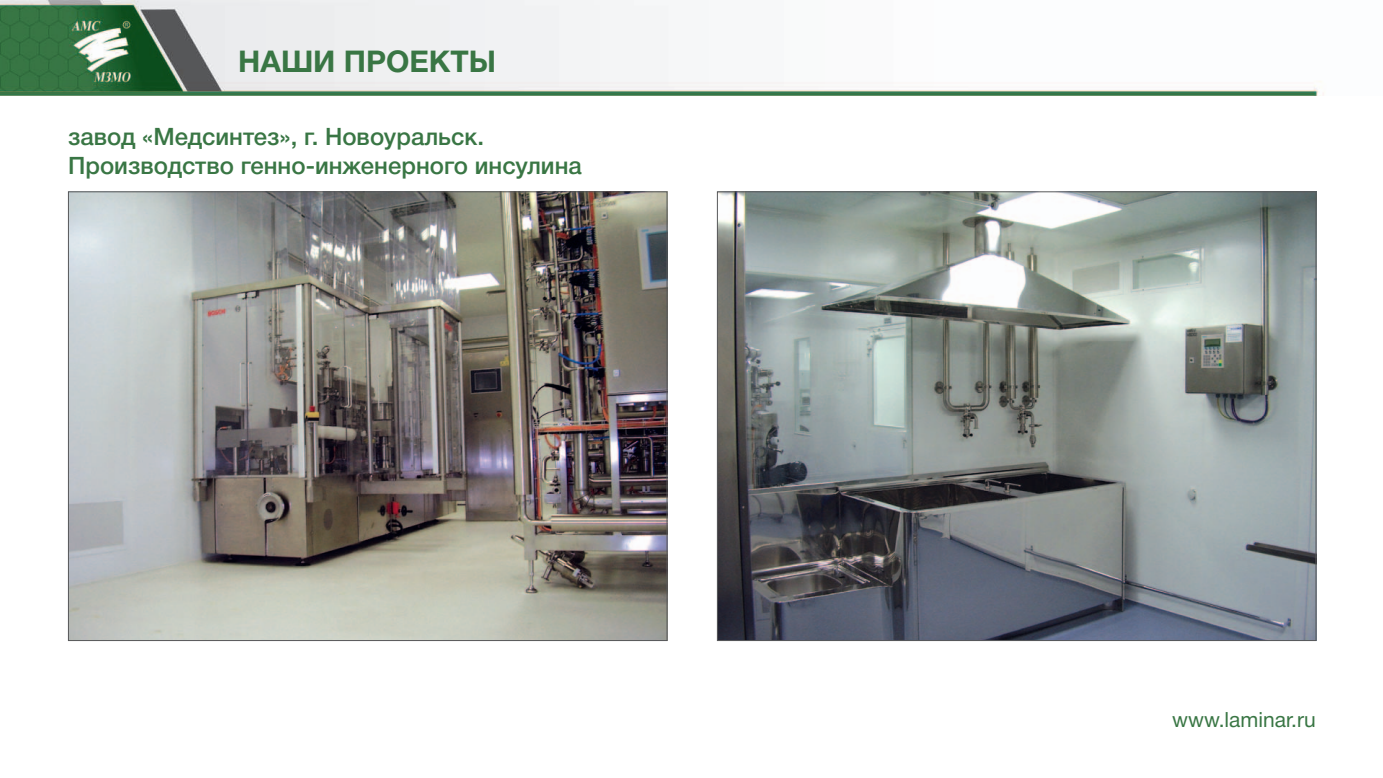
<style>
.page{position:relative;width:1383px;height:778px;background:#fff}
.page>*{position:absolute;margin:0;border:0;box-sizing:border-box;transform-origin:0 0}
.t1{font:700 30px "Helvetica Neue Cyr";color:#397644}
.t2{font:500 24px/28.8px "Helvetica Neue Cyr";color:#397644}
.t3{font:21px "Helvetica Neue Cyr";color:#397644}
</style>
<div class="page">
<img style="left:0;top:0;width:1324px;height:96px">
<img style="left:70px;top:193px;width:595px;height:446px">
<img style="left:719px;top:193px;width:595px;height:446px">
<p class="t1" style="left:238px;top:45px;width:259px">Наши проекты</p>
<p class="t2" style="left:68px;top:122px;width:515px">завод «Медсинтез», г. Новоуральск.<br>Производство генно-инженерного инсулина</p>
<p class="t3" style="left:1172px;top:708px;width:145px">www.laminar.ru</p>
</div>
